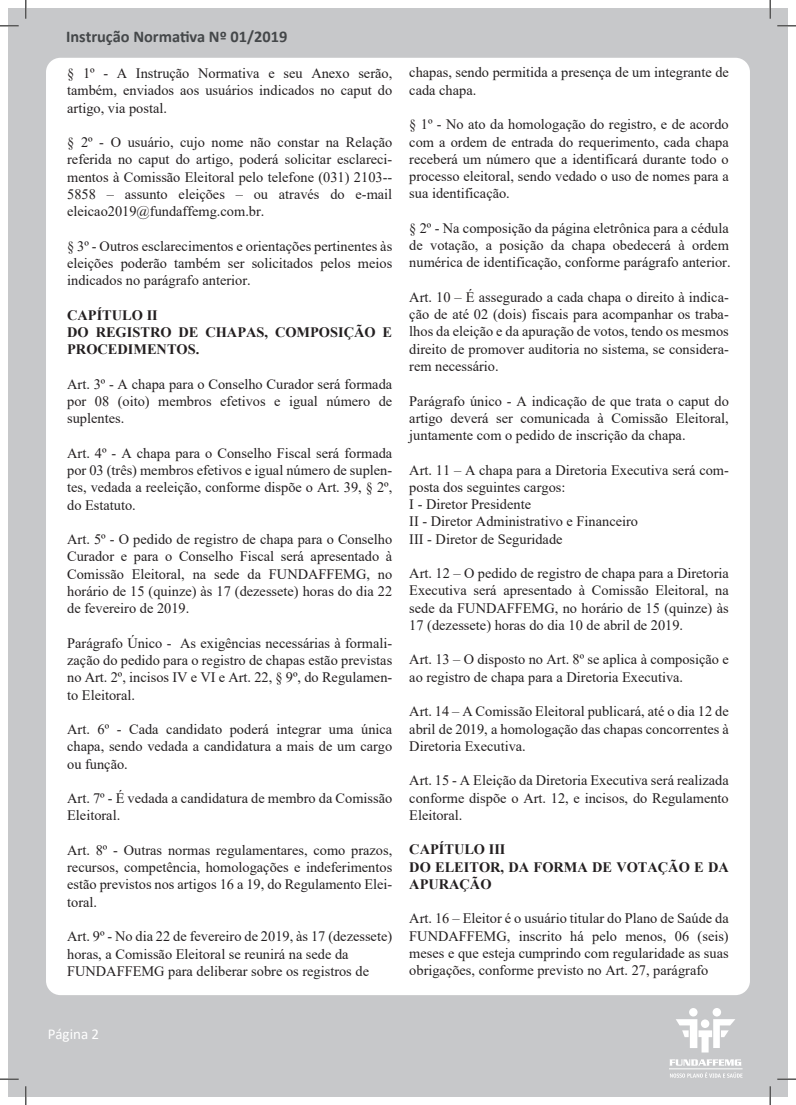
<style>
.page{position:relative;width:796px;height:1105px;background:#fff}
.page>*{position:absolute;margin:0;border:0;box-sizing:border-box;transform-origin:0 0}
.t1{font:700 16.38px "Calibri";color:#444749}
.t2{font:15px "Calibri";color:#fff}
.t3{font:14.38px/17.2px "Times New Roman";color:#231f20;text-align:justify}
.t4{font:700 14.38px/17.2px "Times New Roman";color:#231f20}
</style>
<div class="page">
<div style="left:8px;top:8px;width:762px;height:1088px;background:#c7c8ca"></div>
<div style="left:689px;top:1007px;width:8px;height:9px;background:#fff;border-radius:50%"></div>
<div style="left:712px;top:1007px;width:9px;height:9px;background:#fff;border-radius:50%"></div>
<svg style="left:676px;top:1019px;width:59px;height:33px"></svg>
<svg style="left:670px;top:1059px;width:71px;height:6px"></svg>
<div style="left:46px;top:58px;width:704px;height:936px;background:#fff;border-radius:14px"></div>
<div style="left:770px;top:8px;width:18px;height:1088px;background:#c7c8ca"></div>
<svg style="left:0;top:25px;width:19px;height:2px"></svg>
<svg style="left:777px;top:25px;width:19px;height:2px"></svg>
<svg style="left:0;top:1078px;width:19px;height:1px"></svg>
<svg style="left:777px;top:1078px;width:19px;height:1px"></svg>
<svg style="left:25px;top:0;width:2px;height:19px"></svg>
<svg style="left:25px;top:1086px;width:2px;height:18px"></svg>
<svg style="left:769px;top:0;width:2px;height:19px"></svg>
<svg style="left:769px;top:1086px;width:2px;height:18px"></svg>
<svg style="left:670px;top:1072px;width:72px;height:5px"></svg>
<hr style="left:669px;top:1068px;width:73px;height:1px;background:#fff">
<p class="t1" style="left:66px;top:25px;width:223px">Instrução Normativa Nº 01/2019</p>
<p class="t3" style="left:67px;top:64px;width:327px">§ 1º - A Instrução Normativa e seu Anexo serão, também, enviados aos usuários indicados no caput do artigo, via postal.</p>
<p class="t3" style="left:67px;top:133px;width:327px">§ 2º - O usuário, cujo nome não constar na Relação referida no caput do artigo, poderá solicitar esclareci&shy;mentos à Comissão Eleitoral pelo telefone (031) 2103-- 5858 – assunto eleições – ou através do e-mail eleicao2019@fundaffemg.com.br.</p>
<p class="t3" style="left:67px;top:237px;width:327px">§ 3º - Outros esclarecimentos e orientações pertinentes às eleições poderão também ser solicitados pelos meios indicados no parágrafo anterior.</p>
<p class="t4" style="left:67px;top:306px;width:326px">CAPÍTULO II<br>DO REGISTRO DE CHAPAS, COMPOSIÇÃO E<br>PROCEDIMENTOS.</p>
<p class="t3" style="left:67px;top:375px;width:327px">Art. 3º - A chapa para o Conselho Curador será formada por 08 (oito) membros efetivos e igual número de suplentes.</p>
<p class="t3" style="left:67px;top:444px;width:327px">Art. 4º - A chapa para o Conselho Fiscal será formada por 03 (três) membros efetivos e igual número de suplen&shy;tes, vedada a reeleição, conforme dispõe o Art. 39, § 2º, do Estatuto.</p>
<p class="t3" style="left:67px;top:530px;width:327px">Art. 5º - O pedido de registro de chapa para o Conselho Curador e para o Conselho Fiscal será apresentado à Comissão Eleitoral, na sede da FUNDAFFEMG, no horário de 15 (quinze) às 17 (dezessete) horas do dia 22 de fevereiro de 2019.</p>
<p class="t3" style="left:67px;top:633px;width:327px">Parágrafo Único - As exigências necessárias à formali&shy;zação do pedido para o registro de chapas estão previstas no Art. 2º, incisos IV e VI e Art. 22, § 9º, do Regulamen&shy;to Eleitoral.</p>
<p class="t3" style="left:67px;top:720px;width:327px">Art. 6º - Cada candidato poderá integrar uma única chapa, sendo vedada a candidatura a mais de um cargo ou função.</p>
<p class="t3" style="left:67px;top:789px;width:327px">Art. 7º - É vedada a candidatura de membro da Comissão<br>Eleitoral.</p>
<p class="t3" style="left:67px;top:840px;width:327px">Art. 8º - Outras normas regulamentares, como prazos, recursos, competência, homologações e indeferimentos estão previstos nos artigos 16 a 19, do Regulamento Elei&shy;toral.</p>
<p class="t3" style="left:67px;top:927px;width:326px;text-align:left">Art. 9º - No dia 22 de fevereiro de 2019, às 17 (dezessete) horas, a Comissão Eleitoral se reunirá na sede da<br>FUNDAFFEMG para deliberar sobre os registros de</p>
<p class="t3" style="left:409px;top:64px;width:321px">chapas, sendo permitida a presença de um integrante de cada chapa.</p>
<p class="t3" style="left:409px;top:115px;width:321px">§ 1º - No ato da homologação do registro, e de acordo com a ordem de entrada do requerimento, cada chapa receberá um número que a identificará durante todo o processo eleitoral, sendo vedado o uso de nomes para a sua identificação.</p>
<p class="t3" style="left:409px;top:219px;width:323px;text-align:left">§ 2º - Na composição da página eletrônica para a cédula de votação, a posição da chapa obedecerá à ordem numérica de identificação, conforme parágrafo anterior.</p>
<p class="t3" style="left:409px;top:288px;width:321px">Art. 10 – É assegurado a cada chapa o direito à indica&shy;ção de até 02 (dois) fiscais para acompanhar os traba&shy;lhos da eleição e da apuração de votos, tendo os mesmos direito de promover auditoria no sistema, se considera&shy;rem necessário.</p>
<p class="t3" style="left:409px;top:391px;width:321px">Parágrafo único - A indicação de que trata o caput do artigo deverá ser comunicada à Comissão Eleitoral, juntamente com o pedido de inscrição da chapa.</p>
<p class="t3" style="left:409px;top:460px;width:321px;text-align:left">Art. 11 – A chapa para a Diretoria Executiva será com&shy;posta dos seguintes cargos:<br>I - Diretor Presidente<br>II - Diretor Administrativo e Financeiro<br>III - Diretor de Seguridade</p>
<p class="t3" style="left:409px;top:564px;width:321px">Art. 12 – O pedido de registro de chapa para a Diretoria Executiva será apresentado à Comissão Eleitoral, na sede da FUNDAFFEMG, no horário de 15 (quinze) às 17 (dezessete) horas do dia 10 de abril de 2019.</p>
<p class="t3" style="left:409px;top:650px;width:321px">Art. 13 – O disposto no Art. 8º se aplica à composição e ao registro de chapa para a Diretoria Executiva.</p>
<p class="t3" style="left:409px;top:702px;width:321px">Art. 14 – A Comissão Eleitoral publicará, até o dia 12 de abril de 2019, a homologação das chapas concorrentes à Diretoria Executiva.</p>
<p class="t3" style="left:409px;top:771px;width:321px">Art. 15 - A Eleição da Diretoria Executiva será realizada conforme dispõe o Art. 12, e incisos, do Regulamento Eleitoral.</p>
<p class="t4" style="left:409px;top:840px;width:321px">CAPÍTULO III<br>DO ELEITOR, DA FORMA DE VOTAÇÃO E DA<br>APURAÇÃO</p>
<p class="t3" style="left:409px;top:909px;width:321px">Art. 16 – Eleitor é o usuário titular do Plano de Saúde da FUNDAFFEMG, inscrito há pelo menos, 06 (seis) meses e que esteja cumprindo com regularidade as suas obrigações, conforme previsto no Art. 27, parágrafo</p>
<p class="t2" style="left:48px;top:1023px;width:53px">Página 2</p>
</div>
